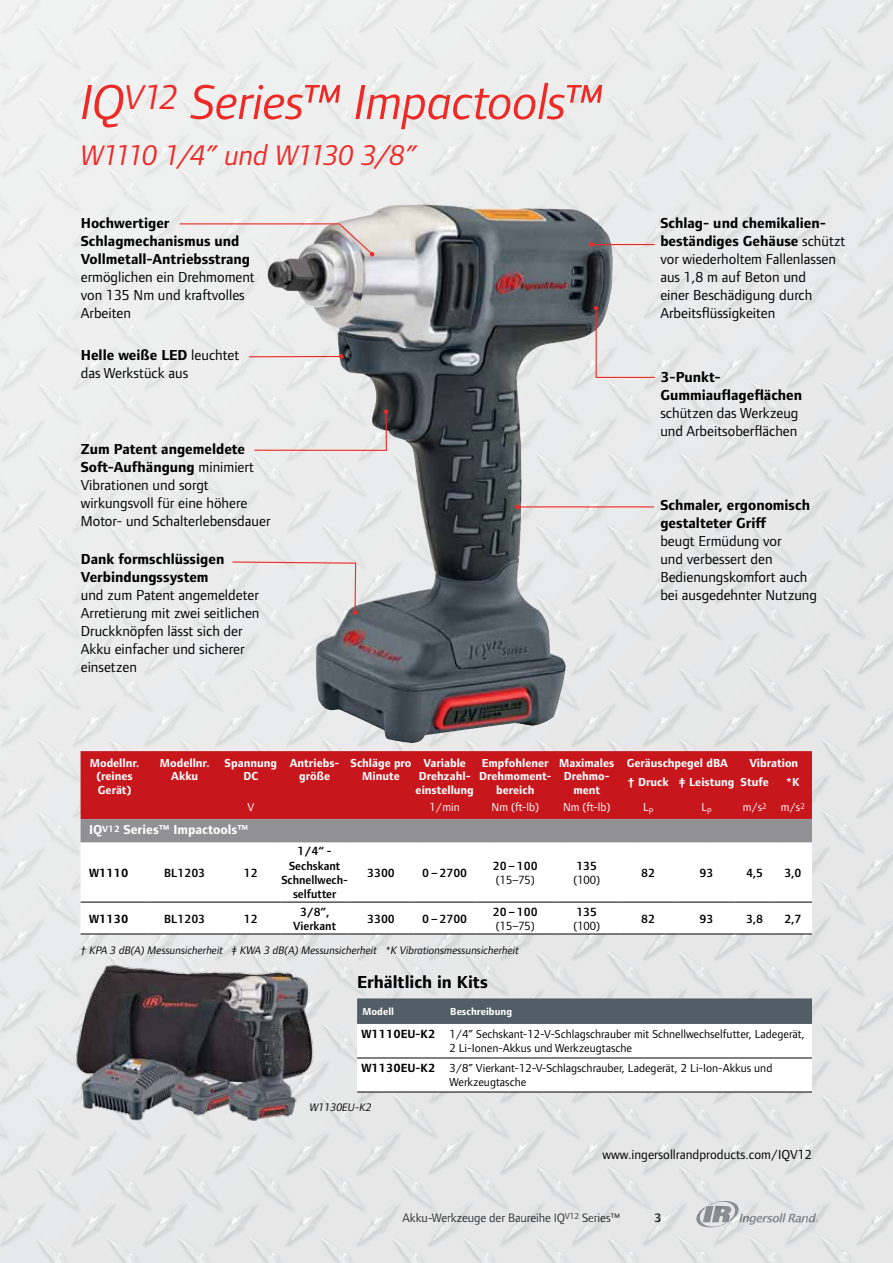
<style>
.page{position:relative;width:893px;height:1263px;background:#fff}
.page>*{position:absolute;margin:0;border:0;box-sizing:border-box;transform-origin:0 0}
.t1{font:italic 51px "Foundry Form Sans";letter-spacing:-.01em;color:#ee2a26}
.t2{font:italic 29.4px "Foundry Form Sans";letter-spacing:-.04em;color:#ee2a26}
.t3{font:700 18px "Foundry Form Sans";color:#000}
.t4{font:15px/18px "Foundry Form Sans";color:#000}
.t5{font:700 15px/18px "Foundry Form Sans";color:#000}
.t6{font:13.5px "Foundry Form Sans";color:#000}
.t7{font:700 13.5px "Foundry Form Sans";color:#fff}
.t8{font:12.75px "Foundry Form Sans";letter-spacing:-.01em;color:#000}
.t9{font:700 12.75px "Foundry Form Sans";color:#000}
.t10{font:600 12.3px/14.2px "Foundry Form Sans";color:#000;text-align:center}
.t11{font:12.3px "Foundry Form Sans";color:#000}
.t12{font:700 12.3px "Foundry Form Sans";color:#000}
.t13{font:700 12px/13.5px "Foundry Form Sans";color:#fff;text-align:center}
.t14{font:12px/13.5px "Foundry Form Sans";color:#000}
.t15{font:12px "Foundry Form Sans";color:#fff}
.t16{font:italic 11.25px "Foundry Form Sans";color:#000}
.t17{font:700 10.5px "Foundry Form Sans";color:#fff}
.s1{font-weight:700}
.s2{font-weight:700;font-size:12.3px}
</style>
<div class="page">
<img style="left:0;top:0;width:893px;height:1263px">
<img style="left:303px;top:204px;width:113px;height:46px">
<svg style="left:179px;top:223px;width:195px;height:33px"></svg>
<hr style="left:591px;top:244px;width:64px;height:1px;background:#ee2a26">
<svg style="left:589px;top:242px;width:4px;height:5px"></svg>
<hr style="left:249px;top:356px;width:92px;height:1px;background:#ee2a26">
<svg style="left:339px;top:354px;width:5px;height:5px"></svg>
<svg style="left:594px;top:306px;width:62px;height:72px;background:#e2dcdd"></svg>
<hr style="left:518px;top:506px;width:136px;height:1px;background:#ee2a26">
<svg style="left:516px;top:505px;width:4px;height:4px"></svg>
<svg style="left:253px;top:409px;width:135px;height:42px;background:#e2dcdc"></svg>
<svg style="left:231px;top:561px;width:126px;height:54px;background:#e8e3e4"></svg>
<div style="left:81px;top:751px;width:731px;height:68px;background:#c8161d"></div>
<div style="left:81px;top:819px;width:731px;height:23px;background:#919195"></div>
<svg style="left:81px;top:842px;width:731px;height:92px"></svg>
<hr style="left:81px;top:902px;width:68px;height:1px;background:#000">
<hr style="left:149px;top:902px;width:72px;height:1px;background:#000">
<hr style="left:221px;top:902px;width:60px;height:1px;background:#000">
<hr style="left:281px;top:902px;width:68px;height:1px;background:#000">
<hr style="left:349px;top:902px;width:64px;height:1px;background:#000">
<hr style="left:413px;top:902px;width:63px;height:1px;background:#000">
<hr style="left:476px;top:902px;width:78px;height:1px;background:#000">
<hr style="left:554px;top:902px;width:65px;height:1px;background:#000">
<hr style="left:619px;top:902px;width:58px;height:1px;background:#000">
<hr style="left:677px;top:902px;width:59px;height:1px;background:#000">
<hr style="left:736px;top:902px;width:38px;height:1px;background:#000">
<hr style="left:774px;top:902px;width:38px;height:1px;background:#000">
<hr style="left:81px;top:934px;width:68px;height:1px;background:#000">
<hr style="left:149px;top:934px;width:72px;height:1px;background:#000">
<hr style="left:221px;top:934px;width:60px;height:1px;background:#000">
<hr style="left:281px;top:934px;width:68px;height:1px;background:#000">
<hr style="left:349px;top:934px;width:64px;height:1px;background:#000">
<hr style="left:413px;top:934px;width:63px;height:1px;background:#000">
<hr style="left:476px;top:934px;width:78px;height:1px;background:#000">
<hr style="left:554px;top:934px;width:65px;height:1px;background:#000">
<hr style="left:619px;top:934px;width:58px;height:1px;background:#000">
<hr style="left:677px;top:934px;width:59px;height:1px;background:#000">
<hr style="left:736px;top:934px;width:38px;height:1px;background:#000">
<hr style="left:774px;top:934px;width:38px;height:1px;background:#000">
<svg style="left:357px;top:998px;width:455px;height:94px"></svg>
<hr style="left:357px;top:1058px;width:88px;height:1px;background:#000">
<hr style="left:357px;top:1092px;width:88px;height:1px;background:#000">
<hr style="left:445px;top:1058px;width:367px;height:1px;background:#000">
<hr style="left:445px;top:1092px;width:367px;height:1px;background:#000">
<img style="left:72px;top:951px;width:249px;height:184px">
<h1 class="t1" style="left:81px;top:73px;width:524px">IQ<sup>V12</sup> Series™ Impactools™</h1>
<h2 class="t2" style="left:81px;top:138px;width:338px">W1110 1/4” und W1130 3/8”</h2>
<p class="t5" style="left:81px;top:214px;width:171px">Hochwertiger<br>Schlagmechanismus und<br>Vollmetall-Antriebsstrang</p>
<p class="t4" style="left:81px;top:268px;width:176px">ermöglichen ein Drehmoment von 135 Nm und kraftvolles<br>Arbeiten</p>
<p class="t4" style="left:81px;top:346px;width:160px"><span class="s1">Helle weiße LED</span> leuchtet das Werkstück aus</p>
<p class="t4" style="left:81px;top:440px;width:191px"><span class="s1">Zum Patent angemeldete<br>Soft-Aufhängung</span> minimiert<br>Vibrationen und sorgt wirkungsvoll für eine höhere<br>Motor- und Schalterlebensdauer</p>
<p class="t5" style="left:81px;top:550px;width:145px">Dank formschlüssigen<br>Verbindungssystem</p>
<p class="t4" style="left:81px;top:586px;width:180px">und zum Patent angemeldeter<br>Arretierung mit zwei seitlichen<br>Druckknöpfen lässt sich der<br>Akku einfacher und sicherer einsetzen</p>
<p class="t4" style="left:660px;top:214px;width:187px"><span class="s1">Schlag- und chemikalien&shy;beständiges Gehäuse</span> schützt vor wiederholtem Fallenlassen aus 1,8 m auf Beton und<br>einer Beschädigung durch<br>Arbeitsflüssigkeiten</p>
<p class="t5" style="left:660px;top:368px;width:143px">3-Punkt-<br>Gummiauflageflächen</p>
<p class="t4" style="left:660px;top:404px;width:140px">schützen das Werkzeug und Arbeitsoberflächen</p>
<p class="t5" style="left:660px;top:496px;width:151px">Schmaler, ergonomisch gestalteter Griff</p>
<p class="t4" style="left:660px;top:532px;width:158px">beugt Ermüdung vor<br>und verbessert den<br>Bedienungskomfort auch bei ausgedehnter Nutzung</p>
<p class="t13" style="left:90px;top:756px;width:51px">Modellnr. (reines<br>Gerät)</p>
<p class="t13" style="left:160px;top:756px;width:51px">Modellnr.<br>Akku</p>
<p class="t13" style="left:225px;top:756px;width:54px">Spannung<br>DC</p>
<p class="t13" style="left:290px;top:756px;width:51px">Antriebs&shy;größe</p>
<p class="t13" style="left:350px;top:756px;width:62px">Schläge pro<br>Minute</p>
<p class="t13" style="left:416px;top:756px;width:60px">Variable<br>Drehzahl&shy;einstellung</p>
<p class="t13" style="left:479px;top:756px;width:74px">Empfohlener<br>Drehmoment&shy;bereich</p>
<p class="t13" style="left:559px;top:756px;width:57px">Maximales<br>Drehmo&shy;ment</p>
<p class="t13" style="left:627px;top:756px;width:103px">Geräuschpegel dBA</p>
<p class="t13" style="left:628px;top:754px;width:172px;line-height:18.8px;text-align:left;text-indent:122px">Vibration † Druck ‡ Leistung Stufe</p>
<p class="t13" style="left:786px;top:775px;width:15px">*K</p>
<p class="t15" style="left:247px;top:800px;width:8px">V</p>
<p class="t15" style="left:430px;top:800px;width:32px">1/min</p>
<p class="t15" style="left:492px;top:800px;width:49px">Nm (ft-lb)</p>
<p class="t15" style="left:563px;top:800px;width:49px">Nm (ft-lb)</p>
<p class="t15" style="left:643px;top:800px;width:12px">L<sub>P</sub></p>
<p class="t15" style="left:701px;top:800px;width:12px">L<sub>P</sub></p>
<p class="t15" style="left:743px;top:800px;width:64px">m/s<sup>2</sup> m/s<sup>2</sup></p>
<p class="t7" style="left:89px;top:822px;width:161px">IQ<sup>V12</sup> Series™ Impactools™</p>
<p class="t12" style="left:89px;top:865px;width:41px">W1110</p>
<p class="t10" style="left:164px;top:866px;width:42px">BL1203</p>
<p class="t10" style="left:244px;top:866px;width:15px">12</p>
<p class="t10" style="left:281px;top:844px;width:68px">1/4“ -<br>Sechskant<br>Schnellwech&shy;selfutter</p>
<p class="t10" style="left:493px;top:859px;width:46px">20 – 100</p>
<p class="t11" style="left:496px;top:872px;width:41px">(15–75)</p>
<p class="t10" style="left:576px;top:859px;width:22px">135</p>
<p class="t11" style="left:573px;top:872px;width:28px">(100)</p>
<p class="t10" style="left:367px;top:866px;width:29px">3300</p>
<p class="t10" style="left:422px;top:866px;width:46px">0 – 2700</p>
<p class="t10" style="left:641px;top:866px;width:15px">82</p>
<p class="t10" style="left:699px;top:866px;width:15px">93</p>
<p class="t10" style="left:746px;top:866px;width:18px">4,5</p>
<p class="t10" style="left:784px;top:866px;width:18px">3,0</p>
<p class="t12" style="left:89px;top:911px;width:41px">W1130</p>
<p class="t10" style="left:164px;top:912px;width:42px">BL1203</p>
<p class="t10" style="left:244px;top:912px;width:15px">12</p>
<p class="t10" style="left:293px;top:904px;width:44px">3/8”,<br>Vierkant</p>
<p class="t10" style="left:367px;top:912px;width:29px">3300</p>
<p class="t10" style="left:422px;top:912px;width:46px">0 – 2700</p>
<p class="t10" style="left:493px;top:904px;width:46px">20 – 100</p>
<p class="t11" style="left:496px;top:918px;width:41px">(15–75)</p>
<p class="t10" style="left:576px;top:904px;width:22px">135</p>
<p class="t11" style="left:573px;top:918px;width:28px">(100)</p>
<p class="t10" style="left:641px;top:912px;width:15px">82</p>
<p class="t10" style="left:699px;top:912px;width:15px">93</p>
<p class="t10" style="left:746px;top:912px;width:18px">3,8</p>
<p class="t10" style="left:784px;top:912px;width:18px">2,7</p>
<p class="t16" style="left:81px;top:944px;width:440px">† KPA 3 dB(A) Messunsicherheit ‡ KWA 3 dB(A) Messunsicherheit *K Vibrationsmessunsicherheit</p>
<p class="t3" style="left:357px;top:971px;width:132px">Erhältlich in Kits</p>
<p class="t17" style="left:363px;top:1005px;width:33px">Modell</p>
<p class="t17" style="left:450px;top:1005px;width:63px">Beschreibung</p>
<p class="t14" style="left:449px;top:1027px;width:357px;text-indent:-88px"><span class="s2">W1110EU-K2</span> 1/4” Sechskant-12-V-Schlagschrauber mit Schnellwechselfutter, Ladegerät,<br>2 Li-Ionen-Akkus und Werkzeugtasche</p>
<p class="t14" style="left:449px;top:1061px;width:325px;text-indent:-88px"><span class="s2">W1130EU-K2</span> 3/8” Vierkant-12-V-Schlagschrauber, Ladegerät, 2 Li-Ion-Akkus und<br>Werkzeugtasche</p>
<p class="t16" style="left:310px;top:1101px;width:63px">W1130EU-K2</p>
<p class="t6" style="left:602px;top:1146px;width:211px">www.ingersollrandproducts.com/IQV12</p>
<p class="t8" style="left:403px;top:1210px;width:219px">Akku-Werkzeuge der Baureihe IQ<sup>V12</sup> Series™</p>
<p class="t9" style="left:654px;top:1210px;width:9px">3</p>
</div>
